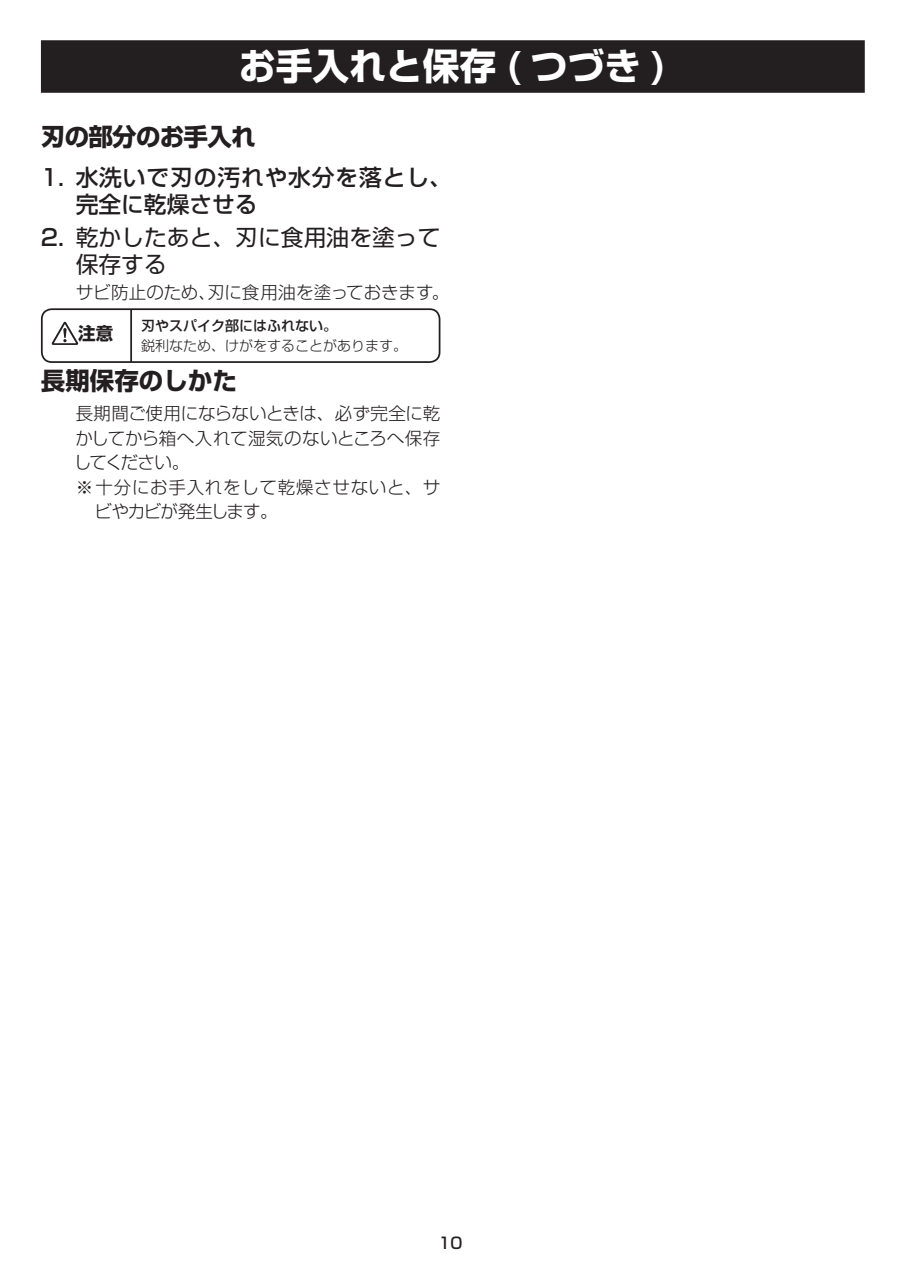
<style>
.page{position:relative;width:904px;height:1276px;background:#fff}
.page>*{position:absolute;margin:0;border:0;box-sizing:border-box;transform-origin:0 0}
.t1{font:700 36.75px "Shin Go Pro";color:#fff}
.t2{font:700 24.5px "Shin Go Pro";letter-spacing:-.03em;color:#231f20}
.t3{font:700 24.5px "Shin Go Pro";color:#231f20}
.t4{font:500 22.75px/26.2px "Shin Go Pro";letter-spacing:.04em;color:#231f20}
.t5{font:22.75px/26.2px "Shin Go Pro";color:#231f20}
.t6{font:300 17.5px "Shin Go Pro";color:#231f20}
.t7{font:300 17.5px "Shin Go Pro";letter-spacing:.04em;color:#231f20}
.t8{font:300 17.5px "Shin Go Pro";letter-spacing:-.05em;color:#231f20}
.t9{font:700 17.5px "Shin Go Pro";color:#231f20}
.t10{font:500 15.75px "Shin Go Pro";color:#231f20}
.t11{font:300 14px/19.2px "Shin Go Pro";color:#231f20}
.s1{font-weight:500}
</style>
<div class="page">
<div style="left:41px;top:40px;width:823px;height:53px;background:#231f20"></div>
<hr style="left:130px;top:309px;width:2px;height:53px;background:#231f20">
<svg style="left:51px;top:321px;width:28px;height:24px"></svg>
<div style="left:41px;top:308px;width:399px;height:55px;border:2px solid #231f20;border-radius:10px"></div>
<p class="t1" style="left:239px;top:37px;width:429px">お手入れと保存 ( つづき )</p>
<p class="t2" style="left:41px;top:117px;width:216px">刃の部分のお手入れ</p>
<p class="t4" style="left:76px;top:162px;width:377px;text-indent:-35px">1. 水洗いで刃の汚れや水分を落とし、完全に乾燥させる</p>
<p class="t5" style="left:76px;top:222px;width:366px;text-indent:-35px"><span class="s1">2.</span> 乾かしたあと、刃に食用油を塗って保存する</p>
<p class="t6" style="left:76px;top:278px;width:375px">サビ防止のため、刃に食用油を塗っておきます。</p>
<p class="t9" style="left:78px;top:319px;width:36px">注意</p>
<p class="t11" style="left:141px;top:315px;width:268px"><span class="s1">刃やスパイク部にはふれない。<br></span>鋭利なため、けがをすることがあります。</p>
<p class="t3" style="left:41px;top:361px;width:197px">長期保存のしかた</p>
<p class="t6" style="left:76px;top:399px;width:366px">長期間ご使用にならないときは、必ず完全に乾</p>
<p class="t6" style="left:75px;top:424px;width:366px">かしてから箱へ入れて湿気のないところへ保存</p>
<p class="t6" style="left:74px;top:448px;width:117px">してください。</p>
<p class="t7" style="left:76px;top:473px;width:366px">※ 十分にお手入れをして乾燥させないと、サ</p>
<p class="t8" style="left:95px;top:497px;width:184px">ビやカビが発生します。</p>
<p class="t10" style="left:438px;top:1229px;width:25px">10</p>
</div>
